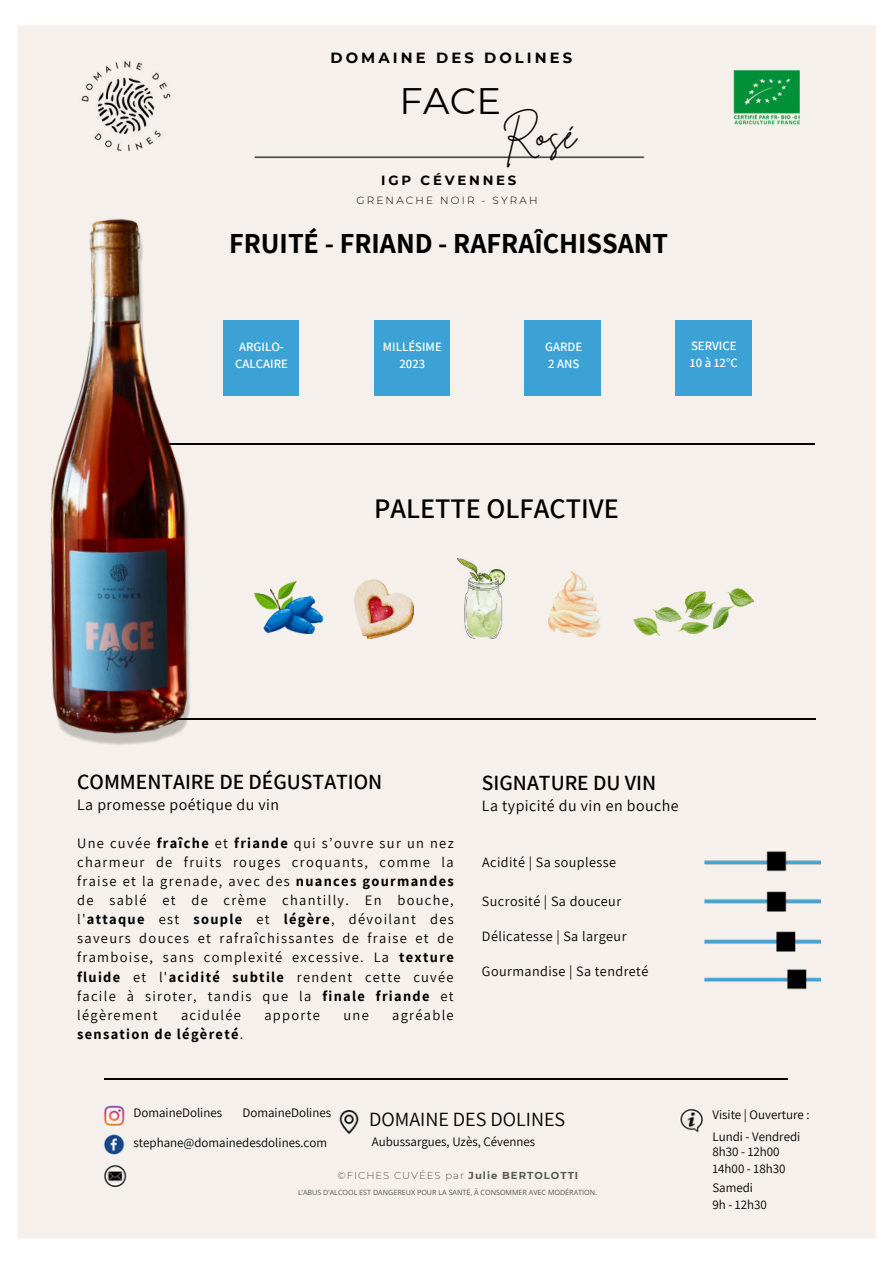
<style>
.page{position:relative;width:894px;height:1264px;background:#fff}
.page>*{position:absolute;margin:0;border:0;box-sizing:border-box;transform-origin:0 0}
.t1{font:36.75px "Montserrat";color:#000}
.t2{font:36.75px "Brittany Signature";color:#000}
.t3{font:700 28.35px "Assistant";color:#000}
.t4{font:600 28.35px "Assistant";color:#000}
.t5{font:600 21.6px "Assistant";color:#000}
.t6{font:20.1px "Assistant";color:#000}
.t7{font:15.9px "Assistant";letter-spacing:.03em;color:#000}
.t8{font:700 14.7px "Montserrat";letter-spacing:.21em;color:#000}
.t9{font:14.4px/19.2px "Assistant";letter-spacing:.09em;color:#000;text-align:justify}
.t10{font:700 14.4px "Assistant";letter-spacing:.09em;color:#000}
.t11{font:14.1px "Assistant";letter-spacing:.03em;color:#000}
.t12{font:700 13.35px "Montserrat";letter-spacing:.21em;color:#000}
.t13{font:12.9px/16.8px "Assistant";color:#000}
.t14{font:600 12.75px/16.8px "Assistant";color:#fff;text-align:center}
.t15{font:300 10.35px "Montserrat";letter-spacing:.21em;color:#000}
.t16{font:300 10.05px "Montserrat";letter-spacing:.1em;color:#575756}
.t17{font:7.2px "Open Sans";color:#575756}
.s1{font-weight:700}
.s2{font-weight:400}
</style>
<div class="page">
<div style="left:18px;top:25px;width:858px;height:1213px;background:#f5f0eb"></div>
<img style="left:68px;top:49px;width:115px;height:100px">
<div style="left:374px;top:320px;width:75px;height:75px;background:#3ca2d5"></div>
<div style="left:525px;top:320px;width:75px;height:75px;background:#3ca2d5"></div>
<hr style="left:104px;top:1078px;width:683px;height:1px;background:#040505">
<hr style="left:131px;top:444px;width:683px;height:1px;background:#040505">
<hr style="left:132px;top:718px;width:683px;height:1px;background:#040505">
<div style="left:675px;top:320px;width:76px;height:75px;background:#3ca2d5"></div>
<img style="left:18px;top:149px;width:255px;height:620px">
<div style="left:223px;top:320px;width:76px;height:75px;background:#3ca2d5"></div>
<img style="left:696px;top:844px;width:132px;height:34px">
<img style="left:696px;top:884px;width:132px;height:34px">
<img style="left:696px;top:924px;width:132px;height:34px">
<img style="left:696px;top:962px;width:132px;height:33px">
<img style="left:731px;top:68px;width:70px;height:59px">
<img style="left:255px;top:581px;width:67px;height:53px">
<img style="left:355px;top:579px;width:58px;height:59px">
<img style="left:548px;top:571px;width:52px;height:65px">
<img style="left:633px;top:588px;width:120px;height:47px">
<img style="left:457px;top:559px;width:47px;height:79px">
<p class="t8" style="left:330px;top:47px;width:243px">DOMAINE DES DOLINES</p>
<h1 class="t1" style="left:399px;top:76px;width:103px">FACE</h1>
<h1 class="t2" style="left:502px;top:112px;width:75px">Rosé</h1>
<p class="t12" style="left:381px;top:170px;width:137px">IGP CÉVENNES</p>
<p class="t15" style="left:356px;top:193px;width:182px">GRENACHE NOIR - SYRAH</p>
<h2 class="t3" style="left:229px;top:224px;width:440px">FRUITÉ - FRIAND - RAFRAÎCHISSANT</h2>
<p class="t14" style="left:235px;top:338px;width:54px">ARGILO-<br>CALCAIRE</p>
<p class="t14" style="left:383px;top:338px;width:60px">MILLÉSIME<br>2023</p>
<p class="t14" style="left:545px;top:338px;width:39px;text-align:left">GARDE<br>2 ANS</p>
<p class="t14" style="left:689px;top:336px;width:49px;text-align:left">SERVICE<br>10 à 12°C</p>
<h2 class="t4" style="left:374px;top:488px;width:246px">PALETTE OLFACTIVE</h2>
<h3 class="t5" style="left:77px;top:766px;width:306px">COMMENTAIRE DE DÉGUSTATION</h3>
<p class="t7" style="left:77px;top:794px;width:203px">La promesse poétique du vin</p>
<p class="t9" style="left:77px;top:832px;width:378px">Une cuvée <span class="s1">fraîche</span> et <span class="s1">friande</span> qui s’ouvre sur un nez charmeur de fruits rouges croquants, comme la fraise et la grenade, avec des <span class="s1">nuances gourmandes </span>de sablé et de crème chantilly. En bouche, l'<span class="s1">attaque</span> est <span class="s1">souple</span> et <span class="s1">légère</span>, dévoilant des saveurs douces et rafraîchissantes de fraise et de framboise, sans complexité excessive. La <span class="s1">texture fluide</span> et l'<span class="s1">acidité subtile</span> rendent cette cuvée facile à siroter, tandis que la <span class="s1">finale friande</span> et légèrement</p>
<p class="t9" style="left:181px;top:1004px;width:61px">acidulée</p>
<p class="t9" style="left:264px;top:1004px;width:57px">apporte</p>
<p class="t9" style="left:343px;top:1004px;width:27px">une</p>
<p class="t9" style="left:392px;top:1004px;width:63px">agréable</p>
<p class="t10" style="left:77px;top:1024px;width:168px">sensation de légèreté<span class="s2">.</span></p>
<h3 class="t5" style="left:482px;top:767px;width:176px">SIGNATURE DU VIN</h3>
<p class="t7" style="left:482px;top:794px;width:198px">La typicité du vin en bouche</p>
<p class="t11" style="left:482px;top:852px;width:135px">Acidité | Sa souplesse</p>
<p class="t11" style="left:482px;top:891px;width:141px">Sucrosité | Sa douceur</p>
<p class="t11" style="left:482px;top:926px;width:146px">Délicatesse | Sa largeur</p>
<p class="t11" style="left:482px;top:961px;width:168px">Gourmandise | Sa tendreté</p>
<p class="t13" style="left:133px;top:1103px;width:90px">DomaineDolines</p>
<p class="t13" style="left:242px;top:1103px;width:90px">DomaineDolines</p>
<p class="t13" style="left:133px;top:1133px;width:195px">stephane@domainedesdolines.com</p>
<h3 class="t6" style="left:369px;top:1105px;width:197px">DOMAINE DES DOLINES</h3>
<p class="t13" style="left:372px;top:1133px;width:165px">Aubussargues, Uzès, Cévennes</p>
<p class="t16" style="left:337px;top:1168px;width:242px">©FICHES CUVÉES par <span class="s1">Julie BERTOLOTTI</span></p>
<p class="t17" style="left:298px;top:1187px;width:300px">L’ABUS D’ALCOOL EST DANGEREUX POUR LA SANTÉ, À CONSOMMER AVEC MODÉRATION.</p>
<p class="t13" style="left:712px;top:1103px;width:99px;line-height:21.3px">Visite | Ouverture :<br>Lundi - Vendredi</p>
<p class="t13" style="left:712px;top:1143px;width:74px">8h30 - 12h00<br>14h00 - 18h30</p>
<p class="t13" style="left:712px;top:1179px;width:56px">Samedi<br>9h - 12h30</p>
</div>
